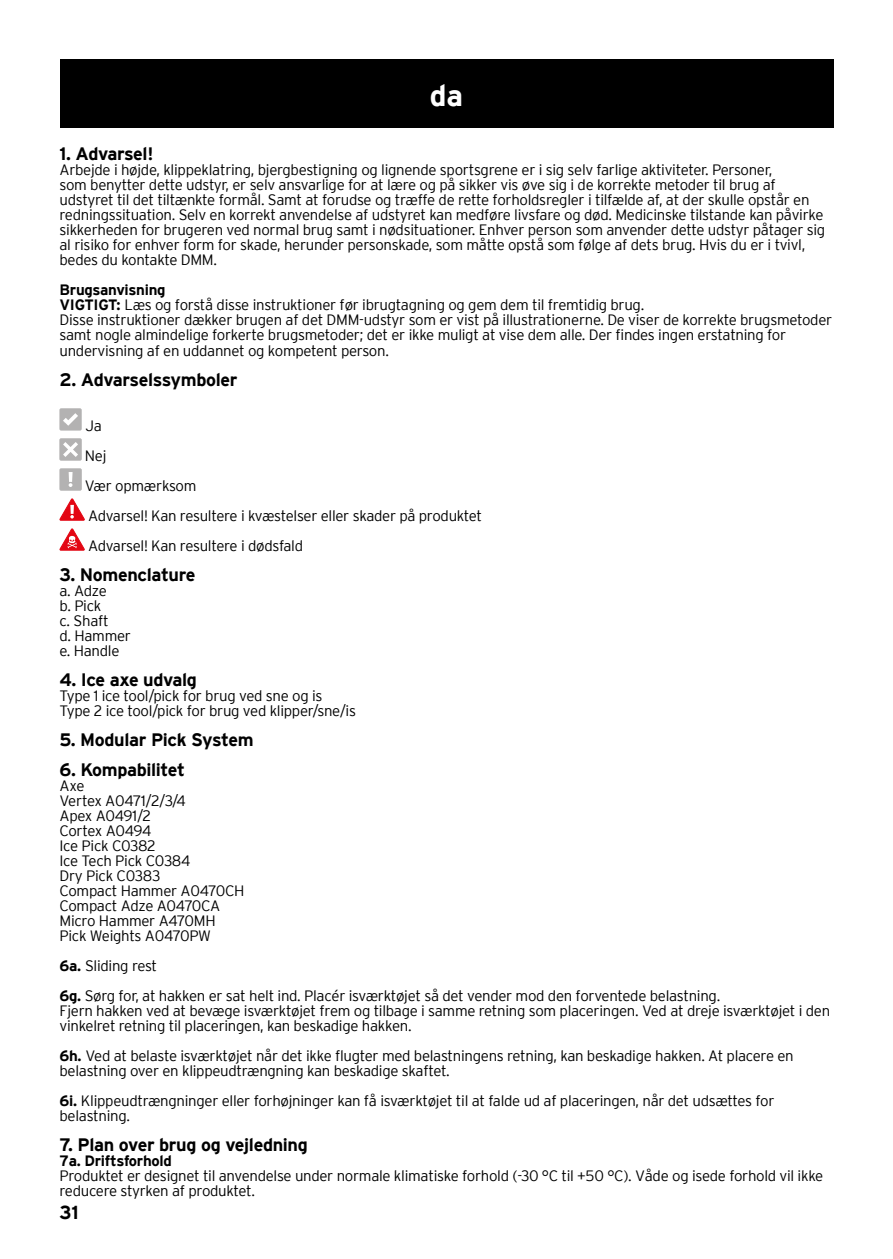
<style>
.page{position:relative;width:893px;height:1259px;background:#fff}
.page>*{position:absolute;margin:0;border:0;box-sizing:border-box;transform-origin:0 0}
.t1{font:700 30px "Interstate";color:#fff}
.t2{font:700 18.9px "Interstate";color:#000}
.t3{font:700 18px "Interstate";letter-spacing:-.02em;color:#000}
.t4{font:300 15px/15px "Interstate";letter-spacing:-.02em;color:#000}
.t5{font:700 15px "Interstate";letter-spacing:-.02em;color:#000}
.s1{font-weight:700}
</style>
<div class="page">
<div style="left:60px;top:60px;width:773px;height:68px;background:#000"></div>
<div style="left:60px;top:409px;width:21px;height:21px;background:#b3b2b2"></div>
<div style="left:60px;top:408px;width:22px;height:22px;border:1px solid #b3b2b2"></div>
<svg style="left:63px;top:413px;width:15px;height:13px"></svg>
<div style="left:60px;top:439px;width:21px;height:21px;background:#b3b2b2"></div>
<div style="left:60px;top:438px;width:22px;height:22px;border:1px solid #b3b2b2"></div>
<svg style="left:63px;top:442px;width:15px;height:15px"></svg>
<div style="left:60px;top:469px;width:21px;height:21px;background:#b3b2b2"></div>
<div style="left:60px;top:468px;width:22px;height:22px;border:1px solid #b3b2b2"></div>
<svg style="left:69px;top:472px;width:4px;height:10px"></svg>
<svg style="left:69px;top:483px;width:3px;height:4px"></svg>
<svg style="left:60px;top:498px;width:25px;height:22px"></svg>
<svg style="left:60px;top:528px;width:25px;height:22px"></svg>
<h1 class="t1" style="left:430px;top:78px;width:35px">da</h1>
<p class="t3" style="left:60px;top:144px;width:95px">1. Advarsel!</p>
<p class="t4" style="left:60px;top:162px;width:767px">Arbejde i højde, klippeklatring, bjergbestigning og lignende sportsgrene er i sig selv farlige aktiviteter. Personer,<br>som benytter dette udstyr, er selv ansvarlige for at lære og på sikker vis øve sig i de korrekte metoder til brug af udstyret til det tiltænkte formål. Samt at forudse og træffe de rette forholdsregler i tilfælde af, at der skulle opstår en redningssituation. Selv en korrekt anvendelse af udstyret kan medføre livsfare og død. Medicinske tilstande kan påvirke sikkerheden for brugeren ved normal brug samt i nødsituationer. Enhver person som anvender dette udstyr påtager sig al risiko for enhver form for skade, herunder personskade, som måtte opstå som følge af dets brug. Hvis du er i tvivl, bedes du kontakte DMM.</p>
<p class="t4" style="left:60px;top:282px;width:774px"><span class="s1">Brugsanvisning<br>VIGTIGT:</span> Læs og forstå disse instruktioner før ibrugtagning og gem dem til fremtidig brug.<br>Disse instruktioner dækker brugen af det DMM-udstyr som er vist på illustrationerne. De viser de korrekte brugsmetoder samt nogle almindelige forkerte brugsmetoder; det er ikke muligt at vise dem alle. Der findes ingen erstatning for undervisning af en uddannet og kompetent person.</p>
<p class="t3" style="left:60px;top:369px;width:180px">2. Advarselssymboler</p>
<p class="t4" style="left:85px;top:410px;width:399px;line-height:30px">Ja<br>Nej<br>Vær opmærksom<br>Advarsel! Kan resultere i kvæstelser eller skader på produktet<br>Advarsel! Kan resultere i dødsfald</p>
<p class="t3" style="left:60px;top:564px;width:137px">3. Nomenclature</p>
<p class="t4" style="left:60px;top:582px;width:73px">a. Adze<br>b. Pick<br>c. Shaft<br>d. Hammer e. Handle</p>
<p class="t3" style="left:60px;top:669px;width:139px">4. Ice axe udvalg</p>
<p class="t4" style="left:60px;top:687px;width:298px">Type 1 ice tool/pick for brug ved sne og is<br>Type 2 ice tool/pick for brug ved klipper/sne/is</p>
<p class="t3" style="left:60px;top:729px;width:196px">5. Modular Pick System</p>
<p class="t3" style="left:60px;top:759px;width:127px">6. Kompabilitet</p>
<p class="t4" style="left:60px;top:777px;width:187px">Axe<br>Vertex A0471/2/3/4<br>Apex A0491/2<br>Cortex A0494<br>Ice Pick C0382<br>Ice Tech Pick C0384<br>Dry Pick C0383<br>Compact Hammer A0470CH<br>Compact Adze A0470CA<br>Micro Hammer A470MH<br>Pick Weights A0470PW</p>
<p class="t4" style="left:60px;top:950px;width:662px;line-height:30px"><span class="s1">6a.</span> Sliding rest<br><span class="s1">6g.</span> Sørg for, at hakken er sat helt ind. Placér isværktøjet så det vender mod den forventede belastning.</p>
<p class="t4" style="left:60px;top:1002px;width:772px">Fjern hakken ved at bevæge isværktøjet frem og tilbage i samme retning som placeringen. Ved at dreje isværktøjet i den vinkelret retning til placeringen, kan beskadige hakken.</p>
<p class="t4" style="left:60px;top:1047px;width:736px"><span class="s1">6h.</span> Ved at belaste isværktøjet når det ikke flugter med belastningens retning, kan beskadige hakken. At placere en belastning over en klippeudtrængning kan beskadige skaftet.</p>
<p class="t4" style="left:60px;top:1092px;width:716px"><span class="s1">6i.</span> Klippeudtrængninger eller forhøjninger kan få isværktøjet til at falde ud af placeringen, når det udsættes for belastning.</p>
<p class="t3" style="left:60px;top:1134px;width:250px">7. Plan over brug og vejledning</p>
<p class="t5" style="left:60px;top:1152px;width:114px">7a. Driftsforhold</p>
<p class="t4" style="left:60px;top:1167px;width:765px">Produktet er designet til anvendelse under normale klimatiske forhold (-30 °C til +50 °C). Våde og isede forhold vil ikke reducere styrken af produktet.</p>
<p class="t2" style="left:60px;top:1201px;width:21px">31</p>
</div>
